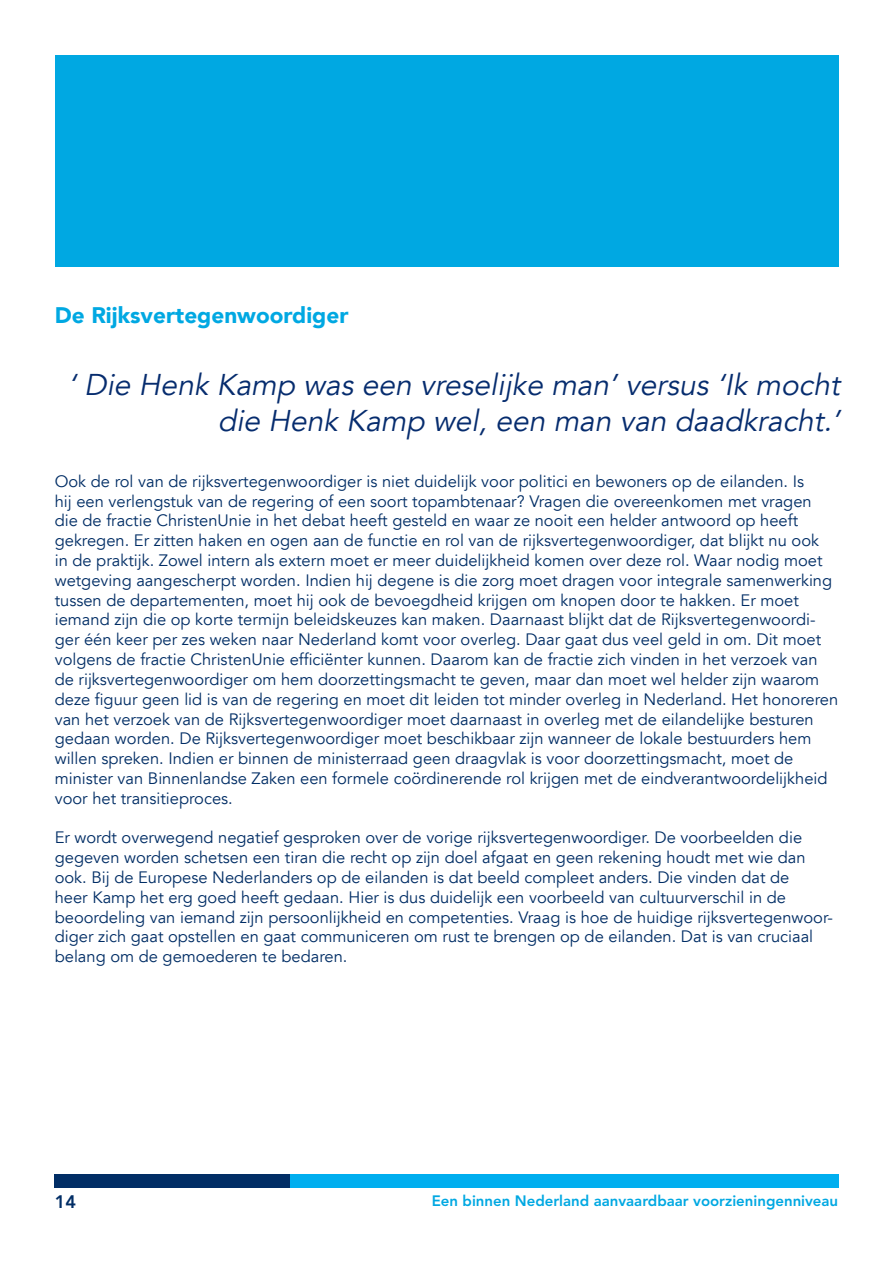
<style>
.page{position:relative;width:893px;height:1263px;background:#fff}
.page>*{position:absolute;margin:0;border:0;box-sizing:border-box;transform-origin:0 0}
.t1{font:italic 30px/36px "Avenir LT";color:#062c6e;text-align:right}
.t2{font:900 22.5px "Avenir LT";color:#00a8e2}
.t3{font:800 18px "Avenir LT Std";color:#012d65}
.t4{font:16.5px/19.8px "Avenir LT";color:#012d65}
.t5{font:800 15px "Avenir LT Std";color:#00a8e2}
</style>
<div class="page">
<div style="left:55px;top:55px;width:783px;height:211px;background:#00a8e2"></div>
<div style="left:54px;top:1174px;width:237px;height:13px;background:#012d65"></div>
<div style="left:291px;top:1174px;width:548px;height:13px;background:#00aeef"></div>
<h2 class="t2" style="left:55px;top:302px;width:295px">De Rijksvertegenwoordiger</h2>
<h1 class="t1" style="left:68px;top:368px;width:779px">‘ Die Henk Kamp was een vreselijke man’ versus ‘Ik mocht die Henk Kamp wel, een man van daadkracht.’</h1>
<p class="t4" style="left:55px;top:472px;width:785px">Ook de rol van de rijksvertegenwoordiger is niet duidelijk voor politici en bewoners op de eilanden. Is<br>hij een verlengstuk van de regering of een soort topambtenaar? Vragen die overeenkomen met vragen die de fractie ChristenUnie in het debat heeft gesteld en waar ze nooit een helder antwoord op heeft gekregen. Er zitten haken en ogen aan de functie en rol van de rijksvertegenwoordiger, dat blijkt nu ook<br>in de praktijk. Zowel intern als extern moet er meer duidelijkheid komen over deze rol. Waar nodig moet wetgeving aangescherpt worden. Indien hij degene is die zorg moet dragen voor integrale samenwerking tussen de departementen, moet hij ook de bevoegdheid krijgen om knopen door te hakken. Er moet iemand zijn die op korte termijn beleidskeuzes kan maken. Daarnaast blijkt dat de Rijksvertegenwoordi&shy;ger één keer per zes weken naar Nederland komt voor overleg. Daar gaat dus veel geld in om. Dit moet volgens de fractie ChristenUnie efficiënter kunnen. Daarom kan de fractie zich vinden in het verzoek van de rijksvertegenwoordiger om hem doorzettingsmacht te geven, maar dan moet wel helder zijn waarom deze figuur geen lid is van de regering en moet dit leiden tot minder overleg in Nederland. Het honoreren van het verzoek van de Rijksvertegenwoordiger moet daarnaast in overleg met de eilandelijke besturen gedaan worden. De Rijksvertegenwoordiger moet beschikbaar zijn wanneer de lokale bestuurders hem willen spreken. Indien er binnen de ministerraad geen draagvlak is voor doorzettingsmacht, moet de minister van Binnenlandse Zaken een formele coördinerende rol krijgen met de eindverantwoordelijkheid voor het transitieproces.</p>
<p class="t4" style="left:55px;top:828px;width:780px">Er wordt overwegend negatief gesproken over de vorige rijksvertegenwoordiger. De voorbeelden die gegeven worden schetsen een tiran die recht op zijn doel afgaat en geen rekening houdt met wie dan ook. Bij de Europese Nederlanders op de eilanden is dat beeld compleet anders. Die vinden dat de<br>heer Kamp het erg goed heeft gedaan. Hier is dus duidelijk een voorbeeld van cultuurverschil in de beoordeling van iemand zijn persoonlijkheid en competenties. Vraag is hoe de huidige rijksvertegenwoor&shy;diger zich gaat opstellen en gaat communiceren om rust te brengen op de eilanden. Dat is van cruciaal belang om de gemoederen te bedaren.</p>
<p class="t3" style="left:55px;top:1191px;width:23px">14</p>
<p class="t5" style="left:432px;top:1192px;width:408px">Een binnen Nederland aanvaardbaar voorzieningenniveau</p>
</div>
